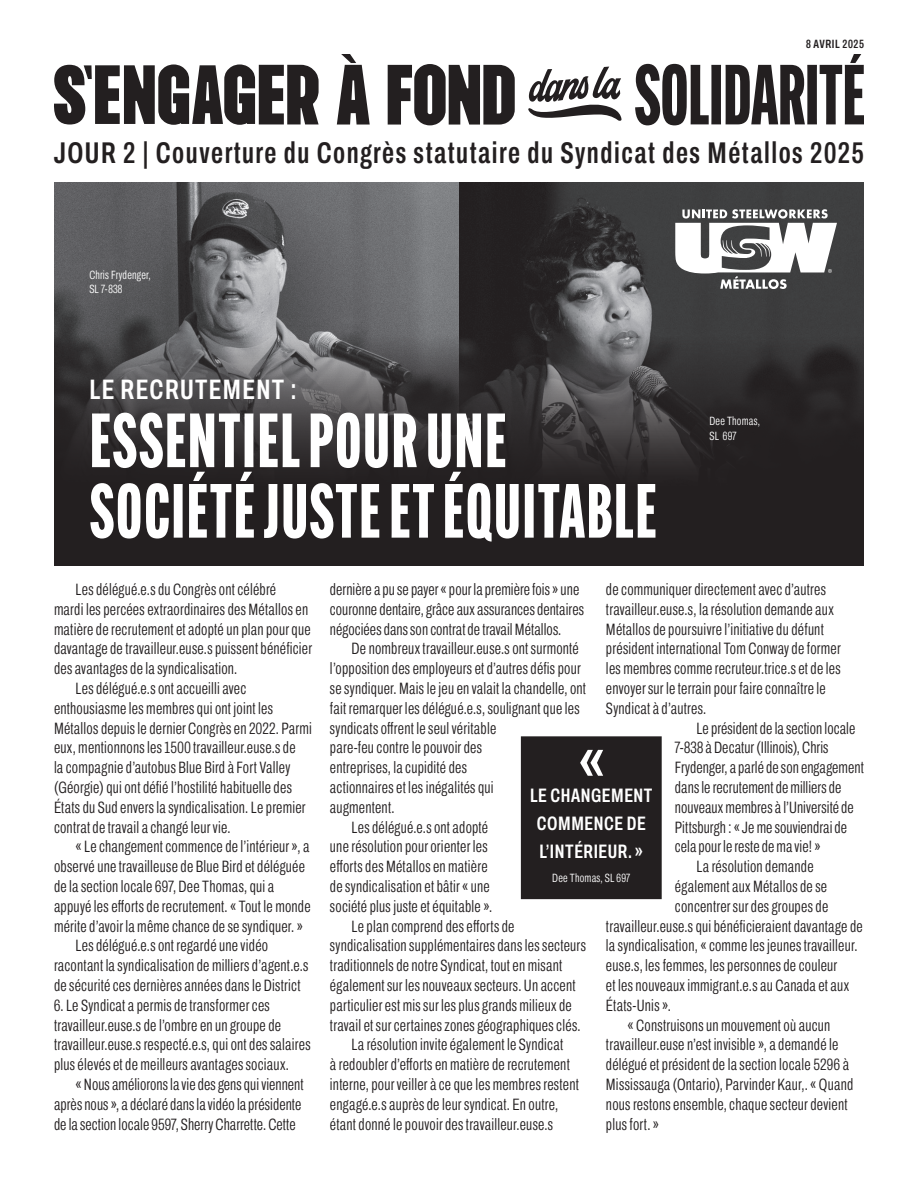
<style>
.page{position:relative;width:918px;height:1188px;background:#fff}
.page>*{position:absolute;margin:0;border:0;box-sizing:border-box;transform-origin:0 0}
.t1{font:800 75px/70.5px "Alternate Gothic Comp ATF";letter-spacing:.03em;color:#fff;scale:.95 1}
.t2{font:600 extra-condensed 30px "Archivo";letter-spacing:.05em;color:#231f20}
.t3{font:600 extra-condensed 28.2px "Archivo";letter-spacing:.05em;color:#fff}
.t4{font:600 extra-condensed 19.5px/28.2px "Archivo";letter-spacing:.03em;color:#fff;text-align:center}
.t5{font:300 extra-condensed 16.5px/19.8px "Archivo";letter-spacing:.015em;color:#231f20}
.t6{font:300 extra-condensed 12px/14.4px "Archivo";letter-spacing:.02em;color:#fff}
.t7{font:600 extra-condensed 12px "Archivo";letter-spacing:.05em;color:#231f20}
</style>
<div class="page">
<div style="left:522px;top:737px;width:139px;height:161px;background:#231f20"></div>
<div style="left:521px;top:736px;width:141px;height:163px;border:2px solid #231f20"></div>
<svg style="left:54px;top:182px;width:810px;height:384px;background:#3f3d3f"></svg>
<svg style="left:528px;top:67px;width:94px;height:54px"></svg>
<svg style="left:54px;top:64px;width:265px;height:61px"></svg>
<svg style="left:388px;top:64px;width:127px;height:61px"></svg>
<svg style="left:337px;top:54px;width:33px;height:71px"></svg>
<svg style="left:635px;top:54px;width:229px;height:71px"></svg>
<svg style="left:675px;top:209px;width:162px;height:80px"></svg>
<svg style="left:580px;top:750px;width:23px;height:26px"></svg>
<p class="t7" style="left:806px;top:35px;width:59px">8 AVRIL 2025</p>
<h2 class="t2" style="left:54px;top:130px;width:811px">JOUR 2 | Couverture du Congrès statutaire du Syndicat des Métallos 2025</h2>
<p class="t6" style="left:89px;top:268px;width:63px">Chris Frydenger,<br>SL 7-838</p>
<h3 class="t3" style="left:89px;top:368px;width:209px">LE RECRUTEMENT :</h3>
<h1 class="t1" style="left:90px;top:405px;width:598px">ESSENTIEL POUR UNE<br>SOCIÉTÉ JUSTE ET ÉQUITABLE</h1>
<p class="t6" style="left:709px;top:414px;width:52px">Dee Thomas,<br>SL 697</p>
<p class="t5" style="left:76px;top:579px;width:202px">Les délégué.e.s du Congrès ont célébré</p>
<p class="t5" style="left:54px;top:599px;width:256px">mardi les percées extraordinaires des Métallos en</p>
<p class="t5" style="left:54px;top:619px;width:258px">matière de recrutement et adopté un plan pour que</p>
<p class="t5" style="left:54px;top:639px;width:260px">davantage de travailleur.euse.s puissent bénéficier</p>
<p class="t5" style="left:54px;top:659px;width:185px">des avantages de la syndicalisation.</p>
<p class="t5" style="left:76px;top:678px;width:172px">Les délégué.e.s ont accueilli avec</p>
<p class="t5" style="left:54px;top:698px;width:220px">enthousiasme les membres qui ont joint les</p>
<p class="t5" style="left:54px;top:718px;width:260px">Métallos depuis le dernier Congrès en 2022. Parmi</p>
<p class="t5" style="left:54px;top:738px;width:243px">eux, mentionnons les 1500 travailleur.euse.s de</p>
<p class="t5" style="left:54px;top:758px;width:238px">la compagnie d’autobus Blue Bird à Fort Valley</p>
<p class="t5" style="left:54px;top:777px;width:239px">(Géorgie) qui ont défié l’hostilité habituelle des</p>
<p class="t5" style="left:54px;top:797px;width:253px">États du Sud envers la syndicalisation. Le premier</p>
<p class="t5" style="left:54px;top:817px;width:178px">contrat de travail a changé leur vie.</p>
<p class="t5" style="left:76px;top:837px;width:235px">« Le changement commence de l’intérieur », a</p>
<p class="t5" style="left:54px;top:857px;width:253px">observé une travailleuse de Blue Bird et déléguée</p>
<p class="t5" style="left:54px;top:876px;width:222px">de la section locale 697, Dee Thomas, qui a</p>
<p class="t5" style="left:54px;top:896px;width:258px">appuyé les efforts de recrutement. « Tout le monde</p>
<p class="t5" style="left:54px;top:916px;width:251px">mérite d’avoir la même chance de se syndiquer. »</p>
<p class="t5" style="left:76px;top:936px;width:194px">Les délégué.e.s ont regardé une vidéo</p>
<p class="t5" style="left:54px;top:956px;width:256px">racontant la syndicalisation de milliers d’agent.e.s</p>
<p class="t5" style="left:54px;top:975px;width:248px">de sécurité ces dernières années dans le District</p>
<p class="t5" style="left:54px;top:995px;width:258px">6. Le Syndicat a permis de transformer ces travailleur.euse.s de l’ombre en un groupe de travailleur.euse.s respecté.e.s, qui ont des salaires plus élevés et de meilleurs avantages sociaux.</p>
<p class="t5" style="left:54px;top:1074px;width:251px;text-indent:22px">« Nous améliorons la vie des gens qui viennent après nous », a déclaré dans la vidéo la présidente de la section locale 9597, Sherry Charrette. Cette</p>
<p class="t5" style="left:330px;top:579px;width:256px">dernière a pu se payer « pour la première fois » une couronne dentaire, grâce aux assurances dentaires négociées dans son contrat de travail Métallos.</p>
<p class="t5" style="left:352px;top:639px;width:229px">De nombreux travailleur.euse.s ont surmonté</p>
<p class="t5" style="left:330px;top:659px;width:252px">l’opposition des employeurs et d’autres défis pour</p>
<p class="t5" style="left:330px;top:678px;width:258px">se syndiquer. Mais le jeu en valait la chandelle, ont</p>
<p class="t5" style="left:330px;top:698px;width:251px">fait remarquer les délégué.e.s, soulignant que les</p>
<p class="t5" style="left:330px;top:718px;width:168px">syndicats offrent le seul véritable</p>
<p class="t5" style="left:330px;top:738px;width:154px">pare-feu contre le pouvoir des</p>
<p class="t5" style="left:330px;top:758px;width:139px">entreprises, la cupidité des</p>
<p class="t5" style="left:330px;top:777px;width:165px">actionnaires et les inégalités qui</p>
<p class="t5" style="left:330px;top:797px;width:66px">augmentent.</p>
<p class="t5" style="left:352px;top:817px;width:138px">Les délégué.e.s ont adopté</p>
<p class="t5" style="left:330px;top:837px;width:159px">une résolution pour orienter les</p>
<p class="t5" style="left:330px;top:857px;width:159px">efforts des Métallos en matière</p>
<p class="t5" style="left:330px;top:876px;width:161px">de syndicalisation et bâtir « une</p>
<p class="t5" style="left:330px;top:896px;width:164px">société plus juste et équitable ».</p>
<p class="t5" style="left:352px;top:916px;width:164px">Le plan comprend des efforts de</p>
<p class="t5" style="left:330px;top:936px;width:257px">syndicalisation supplémentaires dans les secteurs</p>
<p class="t5" style="left:330px;top:956px;width:234px">traditionnels de notre Syndicat, tout en misant</p>
<p class="t5" style="left:330px;top:975px;width:247px">également sur les nouveaux secteurs. Un accent</p>
<p class="t5" style="left:330px;top:995px;width:243px">particulier est mis sur les plus grands milieux de</p>
<p class="t5" style="left:330px;top:1015px;width:252px">travail et sur certaines zones géographiques clés.</p>
<p class="t5" style="left:352px;top:1035px;width:213px">La résolution invite également le Syndicat</p>
<p class="t5" style="left:330px;top:1055px;width:241px">à redoubler d’efforts en matière de recrutement</p>
<p class="t5" style="left:330px;top:1074px;width:250px">interne, pour veiller à ce que les membres restent</p>
<p class="t5" style="left:330px;top:1094px;width:230px">engagé.e.s auprès de leur syndicat. En outre,</p>
<p class="t5" style="left:330px;top:1114px;width:225px">étant donné le pouvoir des travailleur.euse.s</p>
<p class="t5" style="left:606px;top:579px;width:222px">de communiquer directement avec d’autres</p>
<p class="t5" style="left:606px;top:599px;width:229px">travailleur.euse.s, la résolution demande aux</p>
<p class="t5" style="left:606px;top:619px;width:219px">Métallos de poursuivre l’initiative du défunt</p>
<p class="t5" style="left:606px;top:639px;width:236px">président international Tom Conway de former</p>
<p class="t5" style="left:606px;top:659px;width:236px">les membres comme recruteur.trice.s et de les</p>
<p class="t5" style="left:606px;top:678px;width:221px">envoyer sur le terrain pour faire connaître le</p>
<p class="t5" style="left:606px;top:698px;width:102px">Syndicat à d’autres.</p>
<p class="t5" style="left:697px;top:718px;width:160px">Le président de la section locale</p>
<p class="t5" style="left:675px;top:738px;width:155px">7-838 à Decatur (Illinois), Chris</p>
<p class="t5" style="left:675px;top:758px;width:190px">Frydenger, a parlé de son engagement</p>
<p class="t5" style="left:675px;top:777px;width:168px">dans le recrutement de milliers de</p>
<p class="t5" style="left:675px;top:797px;width:180px">nouveaux membres à l’Université de</p>
<p class="t5" style="left:675px;top:817px;width:174px">Pittsburgh : « Je me souviendrai de</p>
<p class="t5" style="left:675px;top:837px;width:147px">cela pour le reste de ma vie! »</p>
<p class="t5" style="left:697px;top:857px;width:119px">La résolution demande</p>
<p class="t5" style="left:675px;top:876px;width:154px">également aux Métallos de se</p>
<p class="t5" style="left:675px;top:896px;width:155px">concentrer sur des groupes de</p>
<p class="t5" style="left:606px;top:916px;width:258px">travailleur.euse.s qui bénéficieraient davantage de</p>
<p class="t5" style="left:606px;top:936px;width:253px">la syndicalisation, « comme les jeunes travailleur.</p>
<p class="t5" style="left:606px;top:956px;width:233px">euse.s, les femmes, les personnes de couleur</p>
<p class="t5" style="left:606px;top:975px;width:245px">et les nouveaux immigrant.e.s au Canada et aux</p>
<p class="t5" style="left:606px;top:995px;width:66px">États-Unis ».</p>
<p class="t5" style="left:628px;top:1015px;width:204px">« Construisons un mouvement où aucun</p>
<p class="t5" style="left:606px;top:1035px;width:234px">travailleur.euse n’est invisible », a demandé le</p>
<p class="t5" style="left:606px;top:1055px;width:244px">délégué et président de la section locale 5296 à</p>
<p class="t5" style="left:606px;top:1074px;width:249px">Mississauga (Ontario), Parvinder Kaur,. « Quand</p>
<p class="t5" style="left:606px;top:1094px;width:243px">nous restons ensemble, chaque secteur devient</p>
<p class="t5" style="left:606px;top:1114px;width:55px">plus fort. »</p>
<p class="t4" style="left:530px;top:781px;width:124px">LE CHANGEMENT<br>COMMENCE DE<br>L’INTÉRIEUR. »</p>
<p class="t6" style="left:552px;top:871px;width:79px">Dee Thomas, SL 697</p>
</div>
